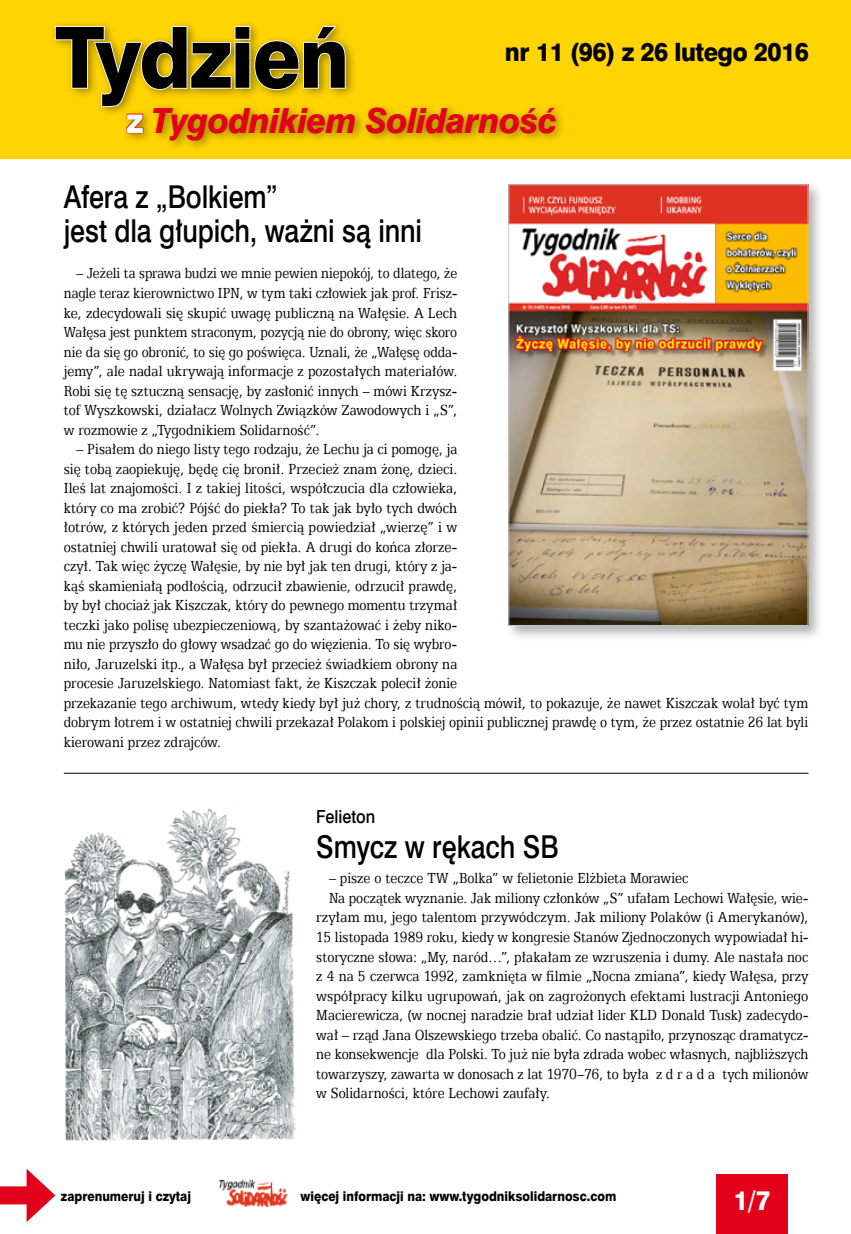
<style>
.page{position:relative;width:851px;height:1234px;background:#fff}
.page>*{position:absolute;margin:0;border:0;box-sizing:border-box;transform-origin:0 0}
.t1{font:84.45px "Swis 721 Hv EU";letter-spacing:-.02em;color:#000;scale:.95 1}
.t2{font:italic 34.65px "Swis 721 Hv EU";letter-spacing:-.02em;color:#e2001a;scale:.95 1}
.t3{font:31.5px/34.5px "Swis 721 Md EU";letter-spacing:-.005em;color:#000;scale:.85 1}
.t4{font:27px "Swis 721 Hv EU";color:#fff;scale:.9 1}
.t5{font:25.2px "Swis 721 Hv EU";letter-spacing:-.02em;color:#000;scale:.95 1}
.t6{font:18px "Swis 721 Md EU";letter-spacing:-.005em;color:#000;scale:.9 1}
.t7{font:16.5px/19.5px "Egyptian 505 EU";letter-spacing:.005em;color:#000;scale:.85 1}
.t8{font:16.5px/19.5px "Egyptian 505 EU";letter-spacing:.005em;color:#000;text-align:justify;scale:.84 1}
.t9{font:16.5px "Egyptian 505 EU";letter-spacing:.005em;color:#000;scale:.86 1}
.t10{font:13.5px "Swis 721 Hv EU";color:#000;scale:.9 1}
.s1{font-style:normal;color:#fff}
</style>
<div class="page">
<img style="left:219px;top:1179px;width:69px;height:27px">
<div style="left:0;top:1186px;width:38px;height:18px;background:#e2001a"></div>
<svg style="left:27px;top:1169px;width:28px;height:52px"></svg>
<div style="left:0;top:0;width:850px;height:159px;background:#ffd400"></div>
<div style="left:50px;top:21px;width:517px;height:130px;background:#000;opacity:.4"></div>
<svg style="left:54px;top:24px;width:292px;height:110px"></svg>
<div style="left:716px;top:1174px;width:72px;height:59px;background:#e2001a"></div>
<div style="left:504px;top:181px;width:319px;height:460px;background:#000;opacity:.3"></div>
<img style="left:510px;top:186px;width:296px;height:437px">
<div style="left:508px;top:184px;width:300px;height:441px;border:1px solid #c6c7c8"></div>
<img style="left:64px;top:808px;width:231px;height:332px">
<hr style="left:64px;top:772px;width:744px;height:1px;background:#000">
<h1 class="t1" style="left:55px;top:6px;width:311px">Tydzień</h1>
<h2 class="t2" style="left:126px;top:99px;width:456px"><span class="s1">z</span> Tygodnikiem Solidarność</h2>
<h3 class="t5" style="left:505px;top:36px;width:321px">nr 11 (96) z 26 lutego 2016</h3>
<h3 class="t3" style="left:64px;top:181px;width:423px">Afera z „Bolkiem”<br>jest dla głupich, ważni są inni</h3>
<p class="t8" style="left:64px;top:263px;width:470px;text-indent:13px">– Jeżeli ta sprawa budzi we mnie pewien niepokój, to dlatego, że nagle teraz kierownictwo IPN, w tym taki człowiek jak prof. Frisz&shy;ke, zdecydowali się skupić uwagę publiczną na Wałęsie. A Lech Wałęsa jest punktem straconym, pozycją nie do obrony, więc skoro nie da się go obronić, to się go poświęca. Uznali, że „Wałęsę odda&shy;jemy”, ale nadal ukrywają informacje z pozostałych materiałów.<br>Robi się tę sztuczną sensację, by zasłonić innych – mówi Krzysz&shy;tof Wyszkowski, działacz Wolnych Związków Zawodowych i „S”, w rozmowie z „Tygodnikiem Solidarność”.</p>
<p class="t7" style="left:64px;top:439px;width:877px;text-indent:13px">– Pisałem do niego listy tego rodzaju, że Lechu ja ci pomogę, ja<br>się tobą zaopiekuję, będę cię bronił. Przecież znam żonę, dzieci.<br>Ileś lat znajomości. I z takiej litości, współczucia dla człowieka,<br>który co ma zrobić? Pójść do piekła? To tak jak było tych dwóch<br>łotrów, z których jeden przed śmiercią powiedział „wierzę” i w<br>ostatniej chwili uratował się od piekła. A drugi do końca złorze-<br>czył. Tak więc życzę Wałęsie, by nie był jak ten drugi, który z ja-<br>kąś skamieniałą podłością, odrzucił zbawienie, odrzucił prawdę,<br>by był chociaż jak Kiszczak, który do pewnego momentu trzymał<br>teczki jako polisę ubezpieczeniową, by szantażować i żeby niko-<br>mu nie przyszło do głowy wsadzać go do więzienia. To się wybro-<br>niło, Jaruzelski itp., a Wałęsa był przecież świadkiem obrony na<br>procesie Jaruzelskiego. Natomiast fakt, że Kiszczak polecił żonie<br>przekazanie tego archiwum, wtedy kiedy był już chory, z trudnością mówił, to pokazuje, że nawet Kiszczak wolał być tym dobrym łotrem i w ostatniej chwili przekazał Polakom i polskiej opinii publicznej prawdę o tym, że przez ostatnie 26 lat byli kierowani przez zdrajców.</p>
<p class="t6" style="left:316px;top:805px;width:67px">Felieton</p>
<h3 class="t3" style="left:316px;top:831px;width:286px">Smycz w rękach SB</h3>
<p class="t7" style="left:329px;top:868px;width:424px">– pisze o teczce TW „Bolka” w felietonie Elżbieta Morawiec</p>
<p class="t8" style="left:329px;top:887px;width:572px">Na początek wyznanie. Jak miliony członków „S” ufałam Lechowi Wałęsie, wie-</p>
<p class="t9" style="left:316px;top:907px;width:573px">rzyłam mu, jego talentom przywódczym. Jak miliony Polaków (i Amerykanów),</p>
<p class="t8" style="left:316px;top:926px;width:587px">15 listopada 1989 roku, kiedy w kongresie Stanów Zjednoczonych wypowiadał hi-</p>
<p class="t7" style="left:316px;top:946px;width:580px">storyczne słowa: „My, naród…”, płakałam ze wzruszenia i dumy. Ale nastała noc</p>
<p class="t7" style="left:316px;top:965px;width:580px">z 4 na 5 czerwca 1992, zamknięta w filmie „Nocna zmiana”, kiedy Wałęsa, przy</p>
<p class="t9" style="left:316px;top:985px;width:573px">współpracy kilku ugrupowań, jak on zagrożonych efektami lustracji Antoniego</p>
<p class="t9" style="left:316px;top:1005px;width:573px">Macierewicza, (w nocnej naradzie brał udział lider KLD Donald Tusk) zadecydo-</p>
<p class="t7" style="left:316px;top:1024px;width:580px">wał – rząd Jana Olszewskiego trzeba obalić. Co nastąpiło, przynosząc dramatycz-</p>
<p class="t7" style="left:316px;top:1043px;width:580px">ne konsekwencje dla Polski. To już nie była zdrada wobec własnych, najbliższych</p>
<p class="t7" style="left:316px;top:1063px;width:580px">towarzyszy, zawarta w donosach z lat 1970–76, to była z d r a d a tych milionów</p>
<p class="t7" style="left:316px;top:1082px;width:276px">w Solidarności, które Lechowi zaufały.</p>
<p class="t10" style="left:61px;top:1187px;width:146px">zaprenumeruj i czytaj</p>
<p class="t10" style="left:300px;top:1187px;width:352px">więcej informacji na: www.tygodniksolidarnosc.com</p>
<h3 class="t4" style="left:733px;top:1183px;width:42px">1/7</h3>
</div>
